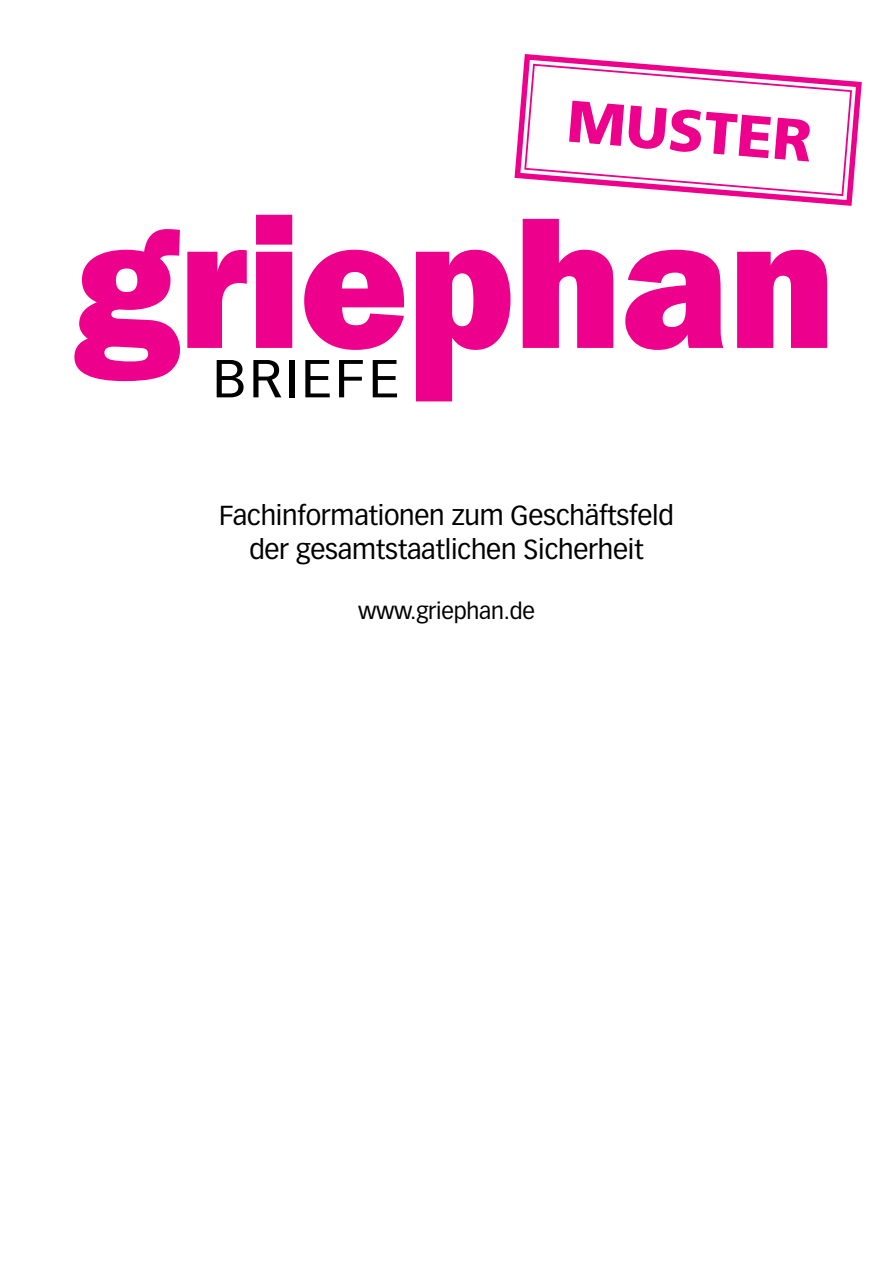
<style>
.page{position:relative;width:893px;height:1263px;background:#fff}
.page>*{position:absolute;margin:0;border:0;box-sizing:border-box;transform-origin:0 0}
.t1{font:900 58.95px "Frutiger LT Std";color:#ec008c}
.t2{font:27px/34.5px "Vectora LT Std";letter-spacing:-.01em;color:#000;text-align:center}
.t3{font:22.5px "Vectora LT Std";letter-spacing:-.01em;color:#000}
</style>
<div class="page">
<svg style="left:217px;top:360px;width:27px;height:37px"></svg>
<svg style="left:253px;top:360px;width:28px;height:37px"></svg>
<div style="left:289px;top:360px;width:5px;height:37px;background:#000"></div>
<svg style="left:305px;top:360px;width:25px;height:37px"></svg>
<svg style="left:339px;top:360px;width:24px;height:37px"></svg>
<svg style="left:373px;top:360px;width:24px;height:37px"></svg>
<svg style="left:737px;top:250px;width:90px;height:98px"></svg>
<svg style="left:625px;top:250px;width:98px;height:100px"></svg>
<svg style="left:523px;top:219px;width:90px;height:129px"></svg>
<svg style="left:416px;top:250px;width:94px;height:151px"></svg>
<svg style="left:304px;top:250px;width:100px;height:100px"></svg>
<svg style="left:256px;top:215px;width:36px;height:133px;background:#ed0e92"></svg>
<svg style="left:187px;top:250px;width:60px;height:98px"></svg>
<svg style="left:74px;top:229px;width:106px;height:152px"></svg>
<svg style="left:514px;top:54px;width:348px;height:152px"></svg>
<svg style="left:523px;top:63px;width:330px;height:134px"></svg>
<h1 class="t1" style="left:570px;top:85px;width:247px;rotate:5deg">MUSTER</h1>
<p class="t2" style="left:219px;top:498px;width:456px">Fachinformationen zum Geschäftsfeld der gesamtstaatlichen Sicherheit</p>
<p class="t3" style="left:358px;top:598px;width:178px">www.griephan.de</p>
</div>
